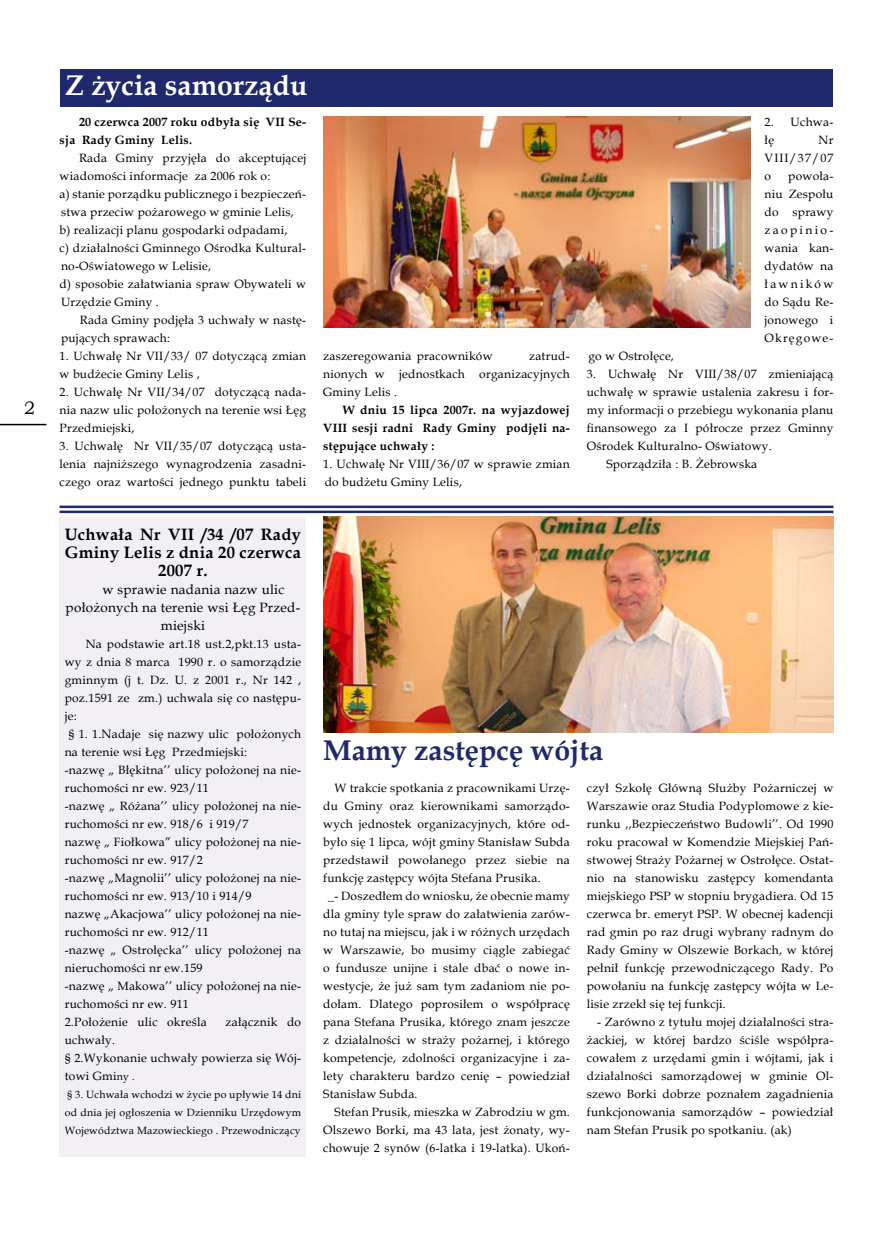
<style>
.page{position:relative;width:876px;height:1242px;background:#fff}
.page>*{position:absolute;margin:0;border:0;box-sizing:border-box;transform-origin:0 0}
.t1{font:700 28.5px "Book Antiqua";color:#20296b}
.t2{font:700 28.5px "Book Antiqua";color:#fff}
.t3{font:700 16.5px/18px "Book Antiqua";letter-spacing:.02em;color:#000;text-align:center}
.t4{font:13.5px "Book Antiqua";letter-spacing:.02em;color:#000}
.t5{font:12px/18px "Book Antiqua";letter-spacing:.02em;color:#000;text-align:justify}
.t6{font:700 12px/18px "Book Antiqua";letter-spacing:.02em;color:#000}
.t7{font:10.5px/18px "Book Antiqua";letter-spacing:.02em;color:#000;text-align:justify}
.s1{font-size:10.5px}
</style>
<div class="page">
<hr style="left:0;top:424px;width:46px;height:1px;background:#000">
<div style="left:60px;top:517px;width:246px;height:640px;background:#f2f0f5"></div>
<div style="left:60px;top:69px;width:773px;height:38px;background:#20296b"></div>
<hr style="left:60px;top:505px;width:773px;height:3px;background:#20296b">
<hr style="left:60px;top:510px;width:773px;height:3px;background:#20296b">
<img style="left:323px;top:117px;width:427px;height:210px">
<img style="left:323px;top:516px;width:510px;height:216px">
<h1 class="t2" style="left:65px;top:66px;width:244px">Z życia samorządu</h1>
<p class="t6" style="left:60px;top:113px;width:248px;text-indent:20px">20 czerwca 2007 roku odbyła się VII Se&shy;sja Rady Gminy Lelis.</p>
<p class="t5" style="left:60px;top:149px;width:248px;text-align:left;text-indent:20px">Rada Gminy przyjęła do akceptującej wiadomości informacje za 2006 rok o:<br>a) stanie porządku publicznego i bezpieczeń&shy;stwa przeciw pożarowego w gminie Lelis, b) realizacji planu gospodarki odpadami,<br>c) działalności Gminnego Ośrodka Kultural&shy;no-Oświatowego w Lelisie,<br>d) sposobie załatwiania spraw Obywateli w Urzędzie Gminy .</p>
<p class="t5" style="left:61px;top:311px;width:247px;text-indent:19px">Rada Gminy podjęła 3 uchwały w nastę&shy;pujących sprawach:</p>
<p class="t5" style="left:60px;top:347px;width:248px">1. Uchwałę Nr VII/33/ 07 dotyczącą zmian w budżecie Gminy Lelis ,</p>
<p class="t5" style="left:60px;top:383px;width:248px">2. Uchwałę Nr VII/34/07 dotyczącą nada&shy;nia nazw ulic położonych na terenie wsi Łęg Przedmiejski,</p>
<p class="t5" style="left:60px;top:437px;width:248px">3. Uchwałę Nr VII/35/07 dotyczącą usta&shy;lenia najniższego wynagrodzenia zasadni&shy;czego oraz wartości jednego punktu tabeli</p>
<h2 class="t3" style="left:65px;top:525px;width:238px">Uchwała Nr VII /34 /07 Rady<br>Gminy Lelis z dnia 20 czerwca<br>2007 r.</h2>
<p class="t4" style="left:102px;top:580px;width:184px">w sprawie nadania nazw ulic</p>
<p class="t4" style="left:66px;top:598px;width:236px">położonych na terenie wsi Łęg Przed-</p>
<p class="t4" style="left:161px;top:616px;width:46px">miejski</p>
<p class="t5" style="left:86px;top:635px;width:217px">Na podstawie art.18 ust.2,pkt.13 usta-</p>
<p class="t5" style="left:65px;top:653px;width:238px">wy z dnia 8 marca 1990 r. o samorządzie</p>
<p class="t5" style="left:65px;top:671px;width:238px">gminnym (j t. Dz. U. z 2001 r., Nr 142 ,</p>
<p class="t5" style="left:65px;top:689px;width:238px">poz.1591 ze zm.) uchwala się co następu-</p>
<p class="t5" style="left:65px;top:707px;width:14px">je:</p>
<p class="t5" style="left:69px;top:725px;width:234px">§ 1. 1.Nadaje się nazwy ulic położonych</p>
<p class="t5" style="left:65px;top:743px;width:184px">na terenie wsi Łęg Przedmiejski:</p>
<p class="t5" style="left:65px;top:761px;width:238px">-nazwę „ Błękitna’’ ulicy położonej na nie-</p>
<p class="t5" style="left:65px;top:779px;width:146px">ruchomości nr ew. 923/11</p>
<p class="t5" style="left:65px;top:797px;width:238px">-nazwę „ Różana’’ ulicy położonej na nie-</p>
<p class="t5" style="left:65px;top:815px;width:185px">ruchomości nr ew. 918/6 i 919/7</p>
<p class="t5" style="left:65px;top:833px;width:238px">nazwę „ Fiołkowa” ulicy położonej na nie-</p>
<p class="t5" style="left:65px;top:851px;width:139px">ruchomości nr ew. 917/2</p>
<p class="t5" style="left:65px;top:869px;width:238px">-nazwę „Magnolii’’ ulicy położonej na nie-</p>
<p class="t5" style="left:65px;top:887px;width:188px">ruchomości nr ew. 913/10 i 914/9</p>
<p class="t5" style="left:65px;top:905px;width:238px">nazwę „Akacjowa’’ ulicy położonej na nie-</p>
<p class="t5" style="left:65px;top:923px;width:146px">ruchomości nr ew. 912/11</p>
<p class="t5" style="left:65px;top:941px;width:238px">-nazwę „ Ostrołęcka’’ ulicy położonej na</p>
<p class="t5" style="left:65px;top:959px;width:139px">nieruchomości nr ew.159</p>
<p class="t5" style="left:65px;top:977px;width:238px">-nazwę „ Makowa’’ ulicy położonej na nie-</p>
<p class="t5" style="left:65px;top:995px;width:126px">ruchomości nr ew. 911</p>
<p class="t5" style="left:65px;top:1013px;width:144px">2.Położenie ulic określa</p>
<p class="t5" style="left:226px;top:1013px;width:77px">załącznik do</p>
<p class="t5" style="left:65px;top:1031px;width:238px;text-align:left">uchwały.<br>§ 2.Wykonanie uchwały powierza się Wój&shy;towi Gmi<span class="s1">ny .</span></p>
<p class="t7" style="left:65px;top:1085px;width:238px">§ 3. Uchwała wchodzi w życie po upływie 14 dni od dnia jej ogłoszenia w Dzienniku Urzędowym Województwa Mazowieckiego . Przewodniczący</p>
<p class="t5" style="left:323px;top:347px;width:248px;text-indent:206px">zatrud&shy;nionych w jednostkach organizacyjnych Gminy Lelis .</p>
<p class="t6" style="left:323px;top:401px;width:248px;text-align:justify;text-indent:20px">W dniu 15 lipca 2007r. na wyjazdowej VIII sesji radni Rady Gminy podjęli na&shy;stępujące uchwały :</p>
<p class="t5" style="left:323px;top:455px;width:248px">1. Uchwałę Nr VIII/36/07 w sprawie zmian do budżetu Gminy Lelis,</p>
<p class="t5" style="left:323px;top:347px;width:171px">zaszeregowania pracowników</p>
<p class="t5" style="left:765px;top:113px;width:70px">2. Uchwa&shy;łę</p>
<p class="t5" style="left:765px;top:131px;width:70px;text-indent:54px">Nr VIII/37/07 o</p>
<p class="t5" style="left:765px;top:167px;width:70px;text-indent:24px">powoła&shy;niu Zespołu do sprawy zaopinio&shy;wania kan&shy;dydatów na ławników do Sądu Re&shy;jonowego i Okręgowe-</p>
<p class="t5" style="left:588px;top:347px;width:87px">go w Ostrołęce,</p>
<p class="t5" style="left:587px;top:365px;width:248px">3. Uchwałę Nr VIII/38/07 zmieniającą</p>
<p class="t5" style="left:587px;top:383px;width:248px">uchwałę w sprawie ustalenia zakresu i for-</p>
<p class="t5" style="left:587px;top:401px;width:248px">my informacji o przebiegu wykonania planu</p>
<p class="t5" style="left:587px;top:419px;width:248px">finansowego za I półrocze przez Gminny</p>
<p class="t5" style="left:587px;top:437px;width:187px">Ośrodek Kulturalno- Oświatowy.</p>
<p class="t5" style="left:606px;top:455px;width:152px">Sporządziła : B. Żebrowska</p>
<h1 class="t1" style="left:323px;top:730px;width:282px">Mamy zastępcę wójta</h1>
<p class="t5" style="left:335px;top:779px;width:237px">W trakcie spotkania z pracownikami Urzę-</p>
<p class="t5" style="left:323px;top:797px;width:248px">du Gminy oraz kierownikami samorządo-</p>
<p class="t5" style="left:323px;top:815px;width:248px">wych jednostek organizacyjnych, które od-</p>
<p class="t5" style="left:323px;top:833px;width:248px">było się 1 lipca, wójt gminy Stanisław Subda</p>
<p class="t5" style="left:323px;top:851px;width:248px">przedstawił powołanego przez siebie na</p>
<p class="t5" style="left:323px;top:869px;width:219px">funkcję zastępcy wójta Stefana Prusika.</p>
<p class="t5" style="left:328px;top:887px;width:243px">_- Doszedłem do wniosku, że obecnie mamy</p>
<p class="t5" style="left:323px;top:905px;width:248px">dla gminy tyle spraw do załatwienia zarów-</p>
<p class="t5" style="left:323px;top:923px;width:248px">no tutaj na miejscu, jak i w różnych urzędach</p>
<p class="t5" style="left:323px;top:941px;width:248px">w Warszawie, bo musimy ciągle zabiegać</p>
<p class="t5" style="left:323px;top:959px;width:248px">o fundusze unijne i stale dbać o nowe in-</p>
<p class="t5" style="left:323px;top:977px;width:248px">westycje, że już sam tym zadaniom nie po-</p>
<p class="t5" style="left:323px;top:995px;width:248px">dołam. Dlatego poprosiłem o współpracę</p>
<p class="t5" style="left:323px;top:1013px;width:248px">pana Stefana Prusika, którego znam jeszcze</p>
<p class="t5" style="left:323px;top:1031px;width:248px">z działalności w straży pożarnej, i którego</p>
<p class="t5" style="left:323px;top:1049px;width:248px">kompetencje, zdolności organizacyjne i za-</p>
<p class="t5" style="left:323px;top:1067px;width:248px">lety charakteru bardzo cenię – powiedział</p>
<p class="t5" style="left:323px;top:1085px;width:96px">Stanisław Subda.</p>
<p class="t5" style="left:335px;top:1103px;width:237px">Stefan Prusik, mieszka w Zabrodziu w gm.</p>
<p class="t5" style="left:323px;top:1121px;width:248px">Olszewo Borki, ma 43 lata, jest żonaty, wy-</p>
<p class="t5" style="left:323px;top:1139px;width:248px">chowuje 2 synów (6-latka i 19-latka). Ukoń-</p>
<p class="t5" style="left:587px;top:779px;width:248px">czył Szkołę Główną Służby Pożarniczej w Warszawie oraz Studia Podyplomowe z kie&shy;runku ,,Bezpieczeństwo Budowli’’. Od 1990 roku pracował w Komendzie Miejskiej Pań&shy;stwowej Straży Pożarnej w Ostrołęce. Ostat&shy;nio na stanowisku zastępcy komendanta miejskiego PSP w stopniu brygadiera. Od 15 czerwca br. emeryt PSP. W obecnej kadencji rad gmin po raz drugi wybrany radnym do Rady Gminy w Olszewie Borkach, w której pełnił funkcję przewodniczącego Rady. Po powołaniu na funkcję zastępcy wójta w Le&shy;lisie zrzekł się tej funkcji.</p>
<p class="t5" style="left:587px;top:1013px;width:248px;text-indent:10px">- Zarówno z tytułu mojej działalności stra&shy;żackiej, w której bardzo ściśle współpra&shy;cowałem z urzędami gmin i wójtami, jak i działalności samorządowej w gminie Ol&shy;szewo Borki dobrze poznałem zagadnienia funkcjonowania samorządów – powiedział nam Stefan Prusik po spotkaniu. (ak)</p>
</div>
